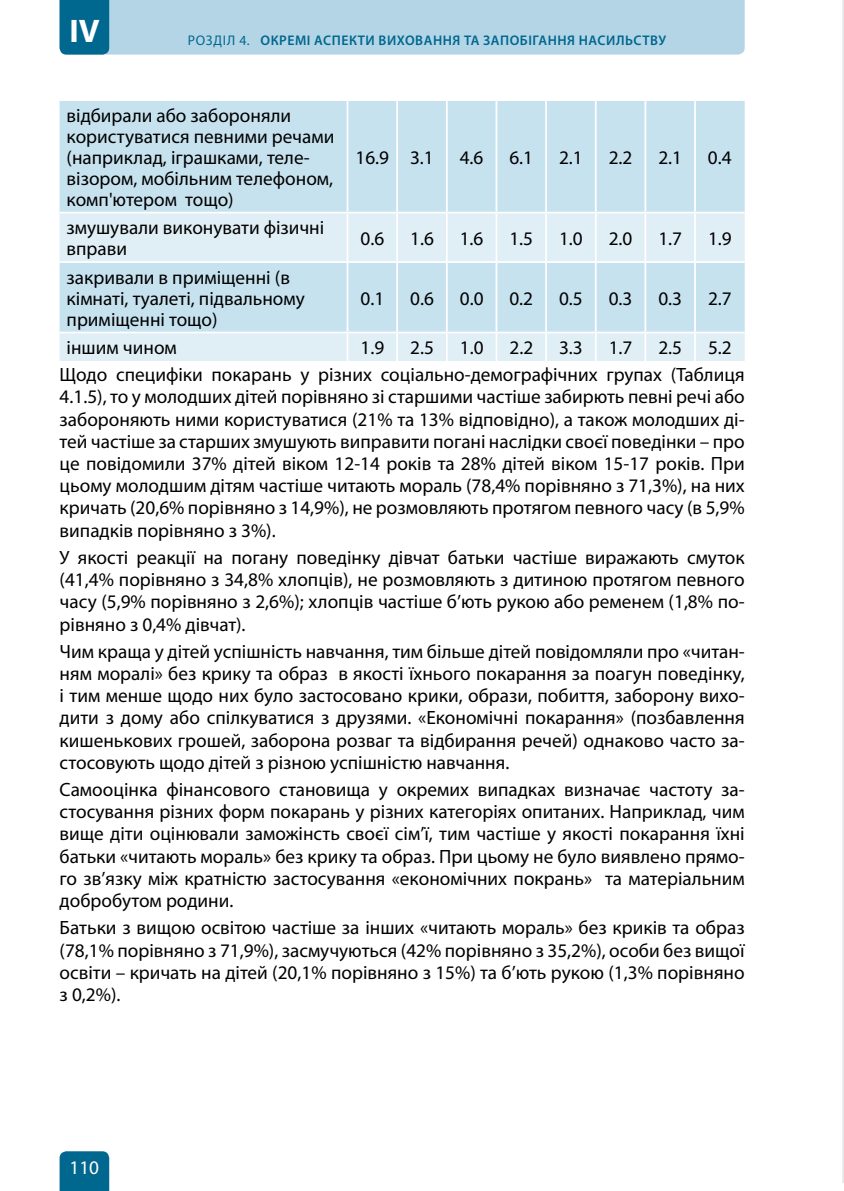
<style>
.page{position:relative;width:844px;height:1191px;background:#fff}
.page>*{position:absolute;margin:0;border:0;box-sizing:border-box;transform-origin:0 0}
.t1{font:700 32.73px "Myriad Pro";color:#fff}
.t2{font:19.25px/22.2px "Myriad Pro";color:#000;text-align:justify}
.t3{font:19.25px "Myriad Pro";color:#fff}
.t4{font:600 14px "Myriad Pro";letter-spacing:.04em;color:#00678f}
.s1{font-weight:400}
</style>
<div class="page">
<div style="left:60px;top:1151px;width:49px;height:40px;background:#00678f"></div>
<svg style="left:60px;top:0;width:684px;height:55px;background:#a6ccde"></svg>
<hr style="left:842px;top:0;width:1px;height:1183px;background:#e6e7e8">
<div style="left:60px;top:101px;width:684px;height:111px;background:#c7e2ef"></div>
<svg style="left:60px;top:213px;width:684px;height:148px;background:#d4e8f2"></svg>
<hr style="left:346px;top:101px;width:2px;height:111px;background:#fff">
<hr style="left:396px;top:101px;width:2px;height:111px;background:#fff">
<hr style="left:446px;top:101px;width:1px;height:111px;background:#fff">
<hr style="left:495px;top:101px;width:2px;height:111px;background:#fff">
<hr style="left:545px;top:101px;width:2px;height:111px;background:#fff">
<hr style="left:594px;top:101px;width:2px;height:111px;background:#fff">
<hr style="left:644px;top:101px;width:2px;height:111px;background:#fff">
<hr style="left:694px;top:101px;width:1px;height:111px;background:#fff">
<hr style="left:346px;top:213px;width:2px;height:48px;background:#fff">
<hr style="left:396px;top:213px;width:2px;height:48px;background:#fff">
<hr style="left:446px;top:213px;width:1px;height:48px;background:#fff">
<hr style="left:495px;top:213px;width:2px;height:48px;background:#fff">
<hr style="left:545px;top:213px;width:2px;height:48px;background:#fff">
<hr style="left:594px;top:213px;width:2px;height:48px;background:#fff">
<hr style="left:644px;top:213px;width:2px;height:48px;background:#fff">
<hr style="left:694px;top:213px;width:1px;height:48px;background:#fff">
<hr style="left:60px;top:261px;width:287px;height:2px;background:#fff">
<hr style="left:347px;top:261px;width:50px;height:2px;background:#fff">
<hr style="left:346px;top:263px;width:2px;height:69px;background:#fff">
<hr style="left:397px;top:261px;width:49px;height:2px;background:#fff">
<hr style="left:396px;top:263px;width:2px;height:69px;background:#fff">
<hr style="left:446px;top:261px;width:50px;height:2px;background:#fff">
<hr style="left:446px;top:263px;width:1px;height:69px;background:#fff">
<hr style="left:496px;top:261px;width:50px;height:2px;background:#fff">
<hr style="left:495px;top:263px;width:2px;height:69px;background:#fff">
<hr style="left:546px;top:261px;width:49px;height:2px;background:#fff">
<hr style="left:545px;top:263px;width:2px;height:69px;background:#fff">
<hr style="left:595px;top:261px;width:50px;height:2px;background:#fff">
<hr style="left:594px;top:263px;width:2px;height:69px;background:#fff">
<hr style="left:645px;top:261px;width:49px;height:2px;background:#fff">
<hr style="left:644px;top:263px;width:2px;height:69px;background:#fff">
<hr style="left:694px;top:261px;width:50px;height:2px;background:#fff">
<hr style="left:694px;top:263px;width:1px;height:69px;background:#fff">
<hr style="left:60px;top:332px;width:287px;height:1px;background:#fff">
<hr style="left:347px;top:332px;width:50px;height:1px;background:#fff">
<hr style="left:346px;top:333px;width:2px;height:28px;background:#fff">
<hr style="left:397px;top:332px;width:49px;height:1px;background:#fff">
<hr style="left:396px;top:333px;width:2px;height:28px;background:#fff">
<hr style="left:446px;top:332px;width:50px;height:1px;background:#fff">
<svg style="left:446px;top:333px;width:1px;height:28px"></svg>
<hr style="left:496px;top:332px;width:50px;height:1px;background:#fff">
<hr style="left:495px;top:333px;width:2px;height:28px;background:#fff">
<hr style="left:546px;top:332px;width:49px;height:1px;background:#fff">
<hr style="left:545px;top:333px;width:2px;height:28px;background:#fff">
<hr style="left:595px;top:332px;width:50px;height:1px;background:#fff">
<hr style="left:594px;top:333px;width:2px;height:28px;background:#fff">
<hr style="left:645px;top:332px;width:49px;height:1px;background:#fff">
<hr style="left:644px;top:333px;width:2px;height:28px;background:#fff">
<hr style="left:694px;top:332px;width:50px;height:1px;background:#fff">
<svg style="left:694px;top:333px;width:1px;height:28px"></svg>
<h1 class="t1" style="left:70px;top:9px;width:31px">ІV</h1>
<p class="t4" style="left:188px;top:31px;width:479px"><span class="s1">РОЗДІЛ 4.</span> ОКРЕМІ АСПЕКТИ ВИХОВАННЯ ТА ЗАПОБІГАННЯ НАСИЛЬСТВУ</p>
<p class="t2" style="left:67px;top:104px;width:269px;line-height:21px;text-align:left">відбирали або забороняли користуватися певними речами (наприклад, іграшками, теле&shy;візором, мобільним телефоном, комп'ютером тощо)</p>
<p class="t2" style="left:355px;top:146px;width:80px">16.9 3.1</p>
<p class="t2" style="left:459px;top:146px;width:25px">4.6</p>
<p class="t2" style="left:509px;top:146px;width:25px">6.1</p>
<p class="t2" style="left:559px;top:146px;width:25px">2.1</p>
<p class="t2" style="left:608px;top:146px;width:25px">2.2</p>
<p class="t2" style="left:658px;top:146px;width:25px">2.1</p>
<p class="t2" style="left:707px;top:146px;width:25px">0.4</p>
<p class="t2" style="left:67px;top:217px;width:259px;line-height:21px">змушували виконувати фізичні вправи</p>
<p class="t2" style="left:360px;top:227px;width:25px">0.6</p>
<p class="t2" style="left:410px;top:227px;width:25px">1.6</p>
<p class="t2" style="left:459px;top:227px;width:25px">1.6</p>
<p class="t2" style="left:509px;top:227px;width:25px">1.5</p>
<p class="t2" style="left:559px;top:227px;width:25px">1.0</p>
<p class="t2" style="left:608px;top:227px;width:25px">2.0</p>
<p class="t2" style="left:658px;top:227px;width:25px">1.7</p>
<p class="t2" style="left:707px;top:227px;width:25px">1.9</p>
<p class="t2" style="left:67px;top:266px;width:240px;line-height:21px;text-align:left">закривали в приміщенні (в кімнаті, туалеті, підвальному приміщенні тощо)</p>
<p class="t2" style="left:360px;top:287px;width:25px">0.1</p>
<p class="t2" style="left:410px;top:287px;width:25px">0.6</p>
<p class="t2" style="left:459px;top:287px;width:25px">0.0</p>
<p class="t2" style="left:509px;top:287px;width:25px">0.2</p>
<p class="t2" style="left:559px;top:287px;width:25px">0.5</p>
<p class="t2" style="left:608px;top:287px;width:25px">0.3</p>
<p class="t2" style="left:658px;top:287px;width:25px">0.3</p>
<p class="t2" style="left:707px;top:287px;width:25px">2.7</p>
<p class="t2" style="left:67px;top:336px;width:112px">іншим чином</p>
<p class="t2" style="left:360px;top:336px;width:25px">1.9</p>
<p class="t2" style="left:410px;top:336px;width:25px">2.5</p>
<p class="t2" style="left:459px;top:336px;width:25px">1.0</p>
<p class="t2" style="left:509px;top:336px;width:25px">2.2</p>
<p class="t2" style="left:559px;top:336px;width:25px">3.3</p>
<p class="t2" style="left:608px;top:336px;width:25px">1.7</p>
<p class="t2" style="left:658px;top:336px;width:25px">2.5</p>
<p class="t2" style="left:60px;top:334px;width:686px;line-height:27.1px;text-indent:648px">5.2<br>Щодо специфіки покарань у різних соціально-демографічних групах (Таблиця</p>
<p class="t2" style="left:60px;top:385px;width:686px">4.1.5), то у молодших дітей порівняно зі старшими частіше забирють певні речі або забороняють ними користуватися (21% та 13% відповідно), а також молодших ді&shy;тей частіше за старших змушують виправити погані наслідки своєї поведінки – про це повідомили 37% дітей віком 12-14 років та 28% дітей віком 15-17 років. При цьому молодшим дітям частіше читають мораль (78,4% порівняно з 71,3%), на них кричать (20,6% порівняно з 14,9%), не розмовляють протягом певного часу (в 5,9% випадків порівняно з 3%).</p>
<p class="t2" style="left:60px;top:546px;width:686px">У якості реакції на погану поведінку дівчат батьки частіше виражають смуток (41,4% порівняно з 34,8% хлопців), не розмовляють з дитиною протягом певного часу (5,9% порівняно з 2,6%); хлопців частіше б’ють рукою або ременем (1,8% по&shy;рівняно з 0,4% дівчат).</p>
<p class="t2" style="left:60px;top:640px;width:686px">Чим краща у дітей успішність навчання, тим більше дітей повідомляли про «читан&shy;ням моралі» без крику та образ в якості їхнього покарання за поагун поведінку, і тим менше щодо них було застосовано крики, образи, побиття, заборону вихо&shy;дити з дому або спілкуватися з друзями. «Економічні покарання» (позбавлення кишенькових грошей, заборона розваг та відбирання речей) однаково часто за&shy;стосовують щодо дітей з різною успішністю навчання.</p>
<p class="t2" style="left:60px;top:778px;width:686px">Самооцінка фінансового становища у окремих випадках визначає частоту за&shy;стосування різних форм покарань у різних категоріях опитаних. Наприклад, чим вище діти оцінювали заможінсть своєї сім’ї, тим частіше у якості покарання їхні батьки «читають мораль» без крику та образ. При цьому не було виявлено прямо&shy;го зв’язку між кратністю застосування «економічних покрань» та матеріальним добробутом родини.</p>
<p class="t2" style="left:60px;top:916px;width:686px">Батьки з вищою освітою частіше за інших «читають мораль» без криків та образ (78,1% порівняно з 71,9%), засмучуються (42% порівняно з 35,2%), особи без вищої освіти – кричать на дітей (20,1% порівняно з 15%) та б’ють рукою (1,3% порівняно з 0,2%).</p>
<p class="t3" style="left:69px;top:1155px;width:31px">110</p>
</div>
